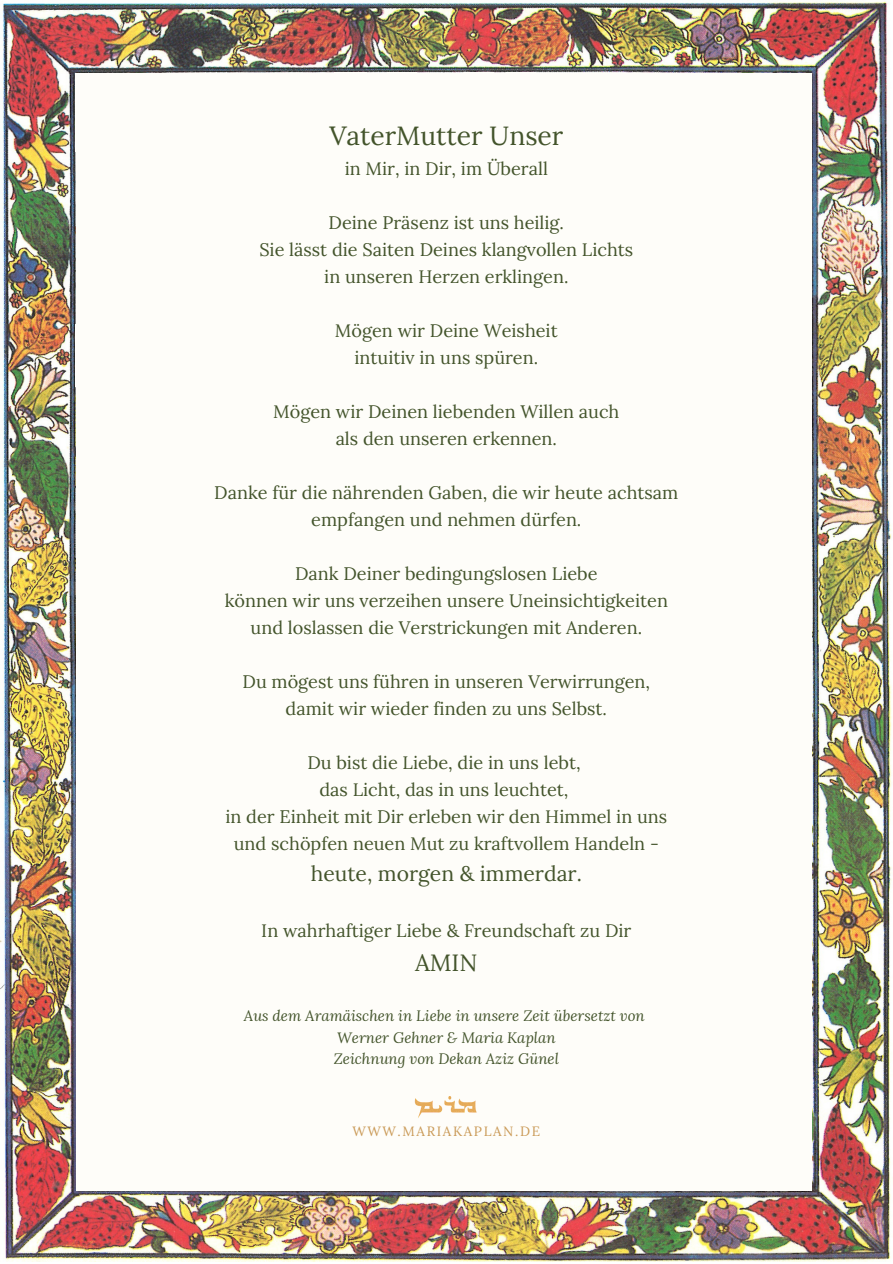
<style>
.page{position:relative;width:893px;height:1264px;background:#fff}
.page>*{position:absolute;margin:0;border:0;box-sizing:border-box;transform-origin:0 0}
.t1{font:26.4px "Lora";color:#43542b}
.t2{font:23.7px "Lora";color:#43542b}
.t3{font:21.15px "Lora";color:#43542b}
.t4{font:18px/27px "Lora";color:#43542b;text-align:center}
.t5{font:italic 15px "Lora";color:#43542b}
.t6{font:13.5px "Lora";letter-spacing:.12em;color:#ca9a57}
</style>
<div class="page">
<img style="left:0;top:0;width:892px;height:1261px">
<div style="left:77px;top:74px;width:735px;height:1116px;background:#fefdf9"></div>
<img style="left:414px;top:1096px;width:63px;height:22px">
<div style="left:76px;top:547px;width:30px;height:63px;background:#fefdf9"></div>
<div style="left:76px;top:426px;width:30px;height:62px;background:#fefdf9"></div>
<div style="left:75px;top:324px;width:30px;height:62px;background:#fefdf9"></div>
<div style="left:75px;top:89px;width:30px;height:63px;background:#fefdf9"></div>
<div style="left:76px;top:222px;width:30px;height:62px;background:#fefdf9"></div>
<div style="left:75px;top:74px;width:30px;height:62px;background:#fefdf9"></div>
<div style="left:334px;top:73px;width:33px;height:47px;background:#fefdf9"></div>
<div style="left:386px;top:72px;width:30px;height:46px;background:#fefdf9"></div>
<div style="left:464px;top:72px;width:29px;height:48px;background:#fefdf9"></div>
<div style="left:506px;top:72px;width:30px;height:48px;background:#fefdf9"></div>
<p class="t1" style="left:329px;top:118px;width:235px">VaterMutter Unser</p>
<p class="t4" style="left:345px;top:155px;width:204px">in Mir, in Dir, im Überall</p>
<p class="t4" style="left:328px;top:209px;width:237px">Deine Präsenz ist uns heilig.</p>
<p class="t4" style="left:259px;top:236px;width:375px">Sie lässt die Saiten Deines klangvollen Lichts</p>
<p class="t4" style="left:324px;top:263px;width:246px">in unseren Herzen erklingen.</p>
<p class="t4" style="left:335px;top:317px;width:224px">Mögen wir Deine Weisheit</p>
<p class="t4" style="left:354px;top:344px;width:185px">intuitiv in uns spüren.</p>
<p class="t4" style="left:273px;top:398px;width:348px">Mögen wir Deinen liebenden Willen auch</p>
<p class="t4" style="left:335px;top:425px;width:223px">als den unseren erkennen.</p>
<p class="t4" style="left:214px;top:479px;width:465px">Danke für die nährenden Gaben, die wir heute achtsam empfangen und nehmen dürfen.</p>
<p class="t4" style="left:295px;top:560px;width:304px">Dank Deiner bedingungslosen Liebe</p>
<p class="t4" style="left:225px;top:587px;width:444px">können wir uns verzeihen unsere Uneinsichtigkeiten</p>
<p class="t4" style="left:250px;top:614px;width:393px">und loslassen die Verstrickungen mit Anderen.</p>
<p class="t4" style="left:242px;top:668px;width:409px">Du mögest uns führen in unseren Verwirrungen,</p>
<p class="t4" style="left:285px;top:695px;width:323px">damit wir wieder finden zu uns Selbst.</p>
<p class="t4" style="left:307px;top:749px;width:275px">Du bist die Liebe, die in uns lebt,</p>
<p class="t4" style="left:319px;top:776px;width:250px">das Licht, das in uns leuchtet,</p>
<p class="t4" style="left:225px;top:803px;width:443px">in der Einheit mit Dir erleben wir den Himmel in uns</p>
<p class="t4" style="left:234px;top:830px;width:426px">und schöpfen neuen Mut zu kraftvollem Handeln -</p>
<p class="t3" style="left:311px;top:859px;width:272px">heute, morgen &amp; immerdar.</p>
<p class="t4" style="left:261px;top:916px;width:371px">In wahrhaftiger Liebe &amp; Freundschaft zu Dir</p>
<p class="t2" style="left:415px;top:946px;width:64px">AMIN</p>
<p class="t5" style="left:244px;top:1005px;width:402px">Aus dem Aramäischen in Liebe in unsere Zeit übersetzt von</p>
<p class="t5" style="left:337px;top:1027px;width:220px">Werner Gehner &amp; Maria Kaplan</p>
<p class="t5" style="left:333px;top:1048px;width:227px">Zeichnung von Dekan Aziz Günel</p>
<p class="t6" style="left:352px;top:1122px;width:189px">WWW.MARIAKAPLAN.DE</p>
</div>
